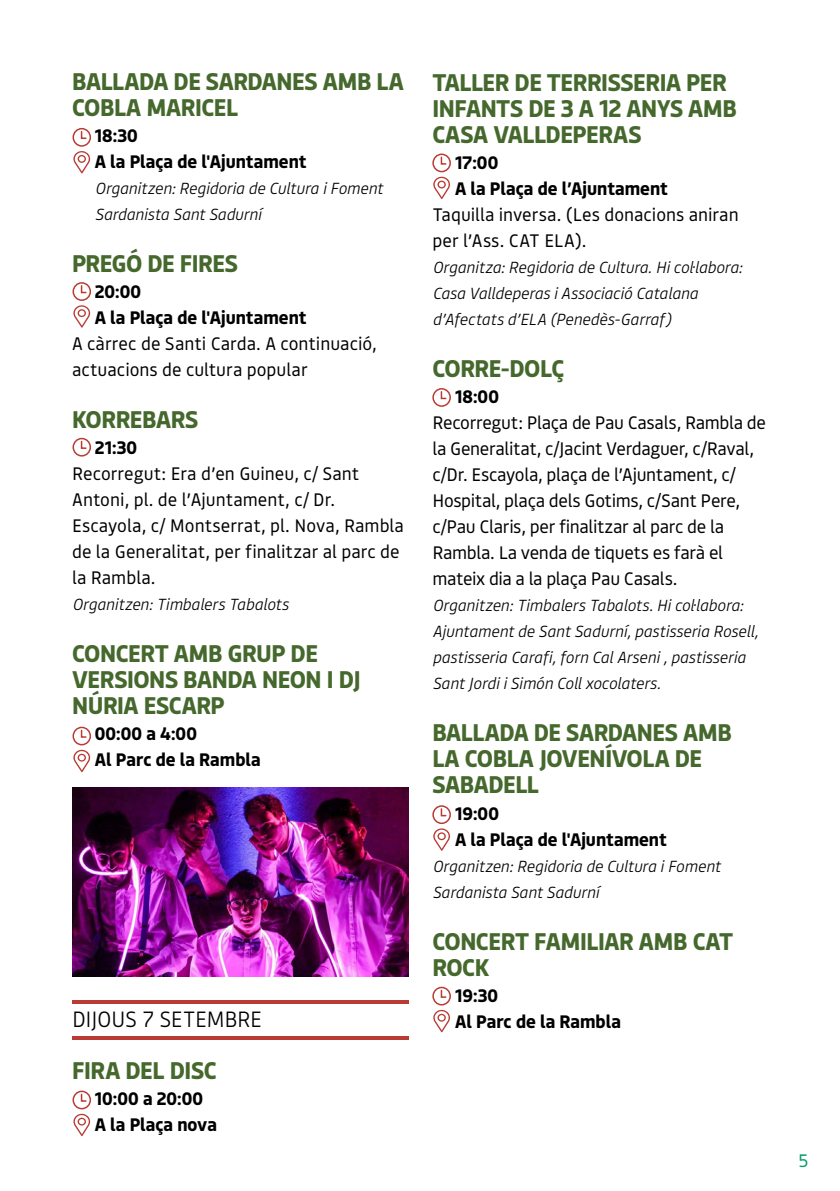
<style>
.page{position:relative;width:840px;height:1191px;background:#fff}
.page>*{position:absolute;margin:0;border:0;box-sizing:border-box;transform-origin:0 0}
.t1{font:700 24px/26px "Bould";letter-spacing:-.02em;color:#45682d}
.t2{font:300 22px "Bould";letter-spacing:-.02em;color:#000}
.t3{font:18px/26px "Bould";letter-spacing:-.01em;color:#000}
.t4{font:700 18px/26px "Bould";color:#000}
.t5{font:18px "Bould";color:#009f69}
.t6{font:italic 300 16px/26px "Bould";letter-spacing:-.01em;color:#000}
</style>
<div class="page">
<hr style="left:72px;top:1036px;width:336px;height:3px;background:#b93b34">
<hr style="left:72px;top:1000px;width:336px;height:4px;background:#b93b34">
<div style="left:72px;top:128px;width:19px;height:19px;border:2px solid #b93b34;border-radius:50%"></div>
<svg style="left:80px;top:130px;width:7px;height:9px"></svg>
<svg style="left:73px;top:151px;width:17px;height:22px"></svg>
<div style="left:72px;top:282px;width:19px;height:19px;border:2px solid #b93b34;border-radius:50%"></div>
<svg style="left:80px;top:284px;width:7px;height:10px"></svg>
<svg style="left:73px;top:305px;width:17px;height:23px"></svg>
<div style="left:72px;top:438px;width:19px;height:18px;border:2px solid #b93b34;border-radius:50%"></div>
<svg style="left:80px;top:440px;width:7px;height:9px"></svg>
<div style="left:72px;top:1090px;width:19px;height:19px;border:2px solid #b93b34;border-radius:50%"></div>
<svg style="left:80px;top:1092px;width:7px;height:10px"></svg>
<svg style="left:73px;top:1113px;width:17px;height:23px"></svg>
<div style="left:72px;top:726px;width:19px;height:19px;border:2px solid #b93b34;border-radius:50%"></div>
<svg style="left:80px;top:729px;width:7px;height:9px"></svg>
<svg style="left:73px;top:749px;width:17px;height:23px"></svg>
<div style="left:432px;top:153px;width:18px;height:19px;border:2px solid #b93b34;border-radius:50%"></div>
<svg style="left:440px;top:156px;width:7px;height:9px"></svg>
<svg style="left:433px;top:177px;width:17px;height:22px"></svg>
<div style="left:432px;top:388px;width:18px;height:19px;border:2px solid #b93b34;border-radius:50%"></div>
<svg style="left:439px;top:390px;width:8px;height:10px"></svg>
<div style="left:432px;top:805px;width:18px;height:19px;border:2px solid #b93b34;border-radius:50%"></div>
<svg style="left:439px;top:807px;width:8px;height:10px"></svg>
<svg style="left:433px;top:828px;width:17px;height:22px"></svg>
<div style="left:432px;top:986px;width:18px;height:19px;border:2px solid #b93b34;border-radius:50%"></div>
<svg style="left:440px;top:989px;width:7px;height:9px"></svg>
<svg style="left:433px;top:1009px;width:17px;height:23px"></svg>
<img style="left:72px;top:787px;width:336px;height:189px">
<h1 class="t1" style="left:72px;top:67px;width:333px">BALLADA DE SARDANES AMB LA<br>COBLA MARICEL</h1>
<p class="t4" style="left:95px;top:122px;width:213px">18:30<br>A la Plaça de l'Ajuntament</p>
<p class="t6" style="left:95px;top:175px;width:289px">Organitzen: Regidoria de Cultura i Foment<br>Sardanista Sant Sadurní</p>
<h1 class="t1" style="left:72px;top:249px;width:167px">PREGÓ DE FIRES</h1>
<p class="t4" style="left:95px;top:278px;width:213px">20:00<br>A la Plaça de l'Ajuntament</p>
<p class="t3" style="left:72px;top:330px;width:306px">A càrrec de Santi Carda. A continuació, actuacions de cultura popular</p>
<h1 class="t1" style="left:72px;top:405px;width:128px">KORREBARS</h1>
<p class="t4" style="left:95px;top:434px;width:44px">21:30</p>
<p class="t3" style="left:72px;top:460px;width:333px">Recorregut: Era d’en Guineu, c/ Sant Antoni, pl. de l’Ajuntament, c/ Dr.<br>Escayola, c/ Montserrat, pl. Nova, Rambla de la Generalitat, per finalitzar al parc de la Rambla.</p>
<p class="t6" style="left:72px;top:591px;width:218px">Organitzen: Timbalers Tabalots</p>
<h1 class="t1" style="left:72px;top:639px;width:290px">CONCERT AMB GRUP DE<br>VERSIONS BANDA NEON I DJ<br>NÚRIA ESCARP</h1>
<p class="t4" style="left:95px;top:720px;width:167px">00:00 a 4:00<br>Al Parc de la Rambla</p>
<p class="t2" style="left:72px;top:1003px;width:192px">DIJOUS 7 SETEMBRE</p>
<h1 class="t1" style="left:72px;top:1055px;width:146px">FIRA DEL DISC</h1>
<p class="t4" style="left:95px;top:1084px;width:124px">10:00 a 20:00<br>A la Plaça nova</p>
<h1 class="t1" style="left:432px;top:68px;width:306px">TALLER DE TERRISSERIA PER<br>INFANTS DE 3 A 12 ANYS AMB<br>CASA VALLDEPERAS</h1>
<p class="t4" style="left:455px;top:149px;width:214px">17:00<br>A la Plaça de l’Ajuntament</p>
<p class="t3" style="left:432px;top:201px;width:308px">Taquilla inversa. (Les donacions aniran per l’Ass. CAT ELA).</p>
<p class="t6" style="left:432px;top:254px;width:311px">Organitza: Regidoria de Cultura. Hi col·labora:<br>Casa Valldeperas i Associació Catalana d’Afectats d’ELA (Penedès-Garraf)</p>
<h1 class="t1" style="left:432px;top:354px;width:134px">CORRE-DOLÇ</h1>
<p class="t4" style="left:455px;top:383px;width:45px">18:00</p>
<p class="t3" style="left:432px;top:409px;width:335px">Recorregut: Plaça de Pau Casals, Rambla de la Generalitat, c/Jacint Verdaguer, c/Raval, c/Dr. Escayola, plaça de l’Ajuntament, c/ Hospital, plaça dels Gotims, c/Sant Pere, c/Pau Claris, per finalitzar al parc de la Rambla. La venda de tiquets es farà el mateix dia a la plaça Pau Casals.</p>
<p class="t6" style="left:432px;top:592px;width:327px">Organitzen: Timbalers Tabalots. Hi col·labora:<br>Ajuntament de Sant Sadurní, pastisseria Rosell, pastisseria Carafi, forn Cal Arseni , pastisseria Sant Jordi i Simón Coll xocolaters.</p>
<h1 class="t1" style="left:432px;top:718px;width:301px">BALLADA DE SARDANES AMB<br>LA COBLA JOVENÍVOLA DE<br>SABADELL</h1>
<p class="t4" style="left:455px;top:799px;width:213px">19:00<br>A la Plaça de l'Ajuntament</p>
<p class="t6" style="left:432px;top:852px;width:289px">Organitzen: Regidoria de Cultura i Foment<br>Sardanista Sant Sadurní</p>
<h1 class="t1" style="left:432px;top:926px;width:302px">CONCERT FAMILIAR AMB CAT<br>ROCK</h1>
<p class="t4" style="left:455px;top:981px;width:167px">19:30<br>Al Parc de la Rambla</p>
<p class="t5" style="left:798px;top:1148px;width:12px">5</p>
</div>
